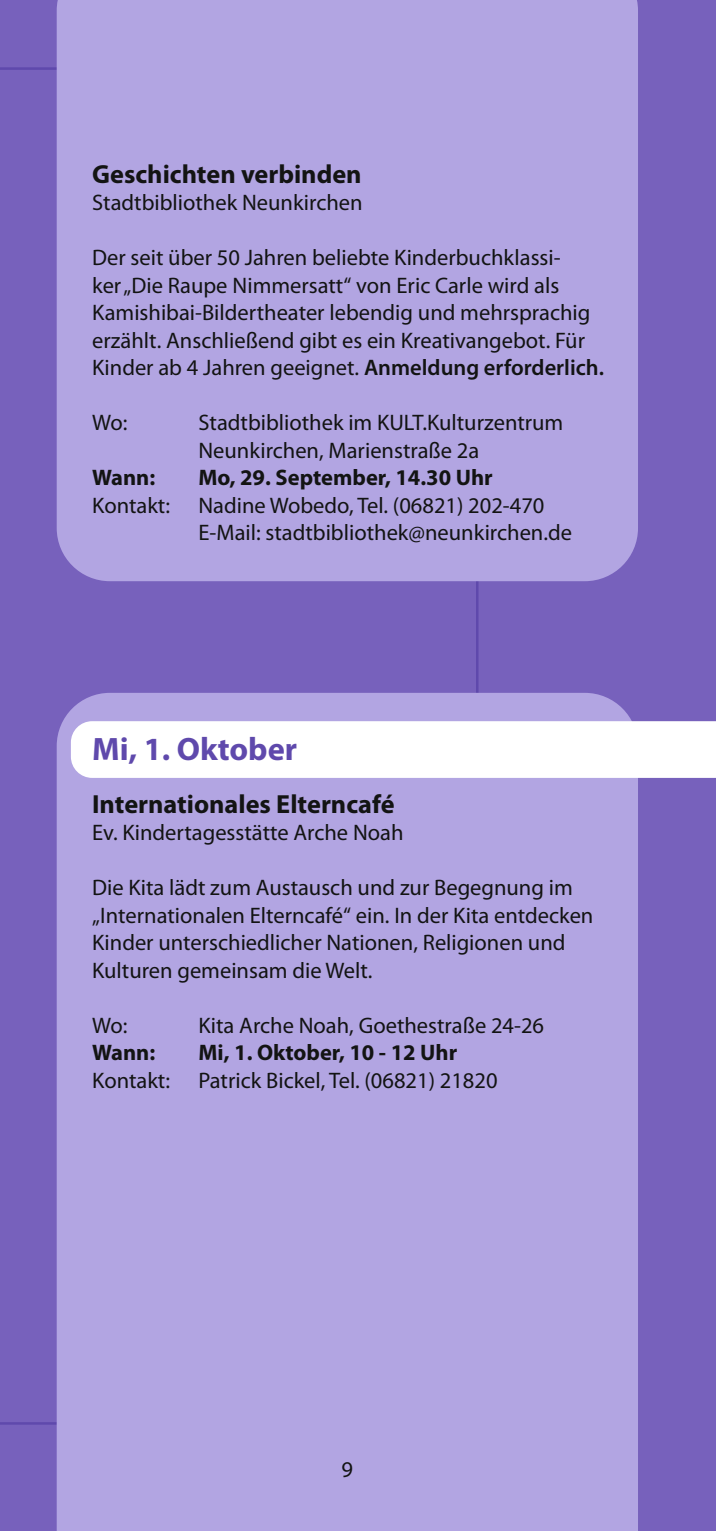
<style>
.page{position:relative;width:716px;height:1531px;background:#7761bc}
.page>*{position:absolute;margin:0;border:0;box-sizing:border-box;transform-origin:0 0}
.t1{font:700 32.5px "Myriad Pro";color:#5f49ac}
.t2{font:700 26.25px "Myriad Pro";color:#131413}
.t3{font:22.5px/27.5px "Myriad Pro";color:#131413}
.t4{font:700 22.5px "Myriad Pro";color:#131413}
.s1{font-weight:600}
</style>
<div class="page">
<div style="left:57px;top:0;width:581px;height:581px;background:#b2a5e2"></div>
<div style="left:57px;top:693px;width:581px;height:838px;background:#b2a5e2"></div>
<div style="left:71px;top:721px;width:645px;height:57px;background:#fff"></div>
<p class="t2" style="left:92px;top:159px;width:271px">Geschichten verbinden</p>
<p class="t3" style="left:92px;top:189px;width:272px">Stadtbibliothek Neunkirchen</p>
<p class="t3" style="left:92px;top:244px;width:513px">Der seit über 50 Jahren beliebte Kinderbuchklassi-<br>ker „Die Raupe Nimmersatt“ von Eric Carle wird als Kamishibai-Bildertheater lebendig und mehrsprachig erzählt. Anschließend gibt es ein Kreativangebot. Für Kinder ab 4 Jahren geeignet. <span class="s1">Anmeldung erforderlich.</span></p>
<p class="t3" style="left:92px;top:409px;width:37px">Wo:</p>
<p class="t3" style="left:198px;top:409px;width:366px">Stadtbibliothek im KULT.Kulturzentrum<br>Neunkirchen, Marienstraße 2a</p>
<p class="t4" style="left:92px;top:465px;width:65px">Wann:</p>
<p class="t4" style="left:198px;top:465px;width:296px">Mo, 29. September, 14.30 Uhr</p>
<p class="t3" style="left:92px;top:492px;width:79px">Kontakt:</p>
<p class="t3" style="left:198px;top:492px;width:375px">Nadine Wobedo, Tel. (06821) 202-470<br>E-Mail: stadtbibliothek@neunkirchen.de</p>
<h1 class="t1" style="left:92px;top:731px;width:207px">Mi, 1. Oktober</h1>
<p class="t2" style="left:92px;top:789px;width:304px">Internationales Elterncafé</p>
<p class="t3" style="left:92px;top:819px;width:313px">Ev. Kindertagesstätte Arche Noah</p>
<p class="t3" style="left:92px;top:874px;width:503px">Die Kita lädt zum Austausch und zur Begegnung im „Internationalen Elterncafé“ ein. In der Kita entdecken Kinder unterschiedlicher Nationen, Religionen und Kulturen gemeinsam die Welt.</p>
<p class="t3" style="left:92px;top:1012px;width:37px">Wo:</p>
<p class="t3" style="left:198px;top:1012px;width:347px">Kita Arche Noah, Goethestraße 24-26</p>
<p class="t4" style="left:92px;top:1040px;width:65px">Wann:</p>
<p class="t4" style="left:198px;top:1040px;width:260px">Mi, 1. Oktober, 10 - 12 Uhr</p>
<p class="t3" style="left:92px;top:1067px;width:79px">Kontakt:</p>
<p class="t3" style="left:198px;top:1067px;width:301px">Patrick Bickel, Tel. (06821) 21820</p>
<p class="t3" style="left:341px;top:1456px;width:13px">9</p>
</div>
